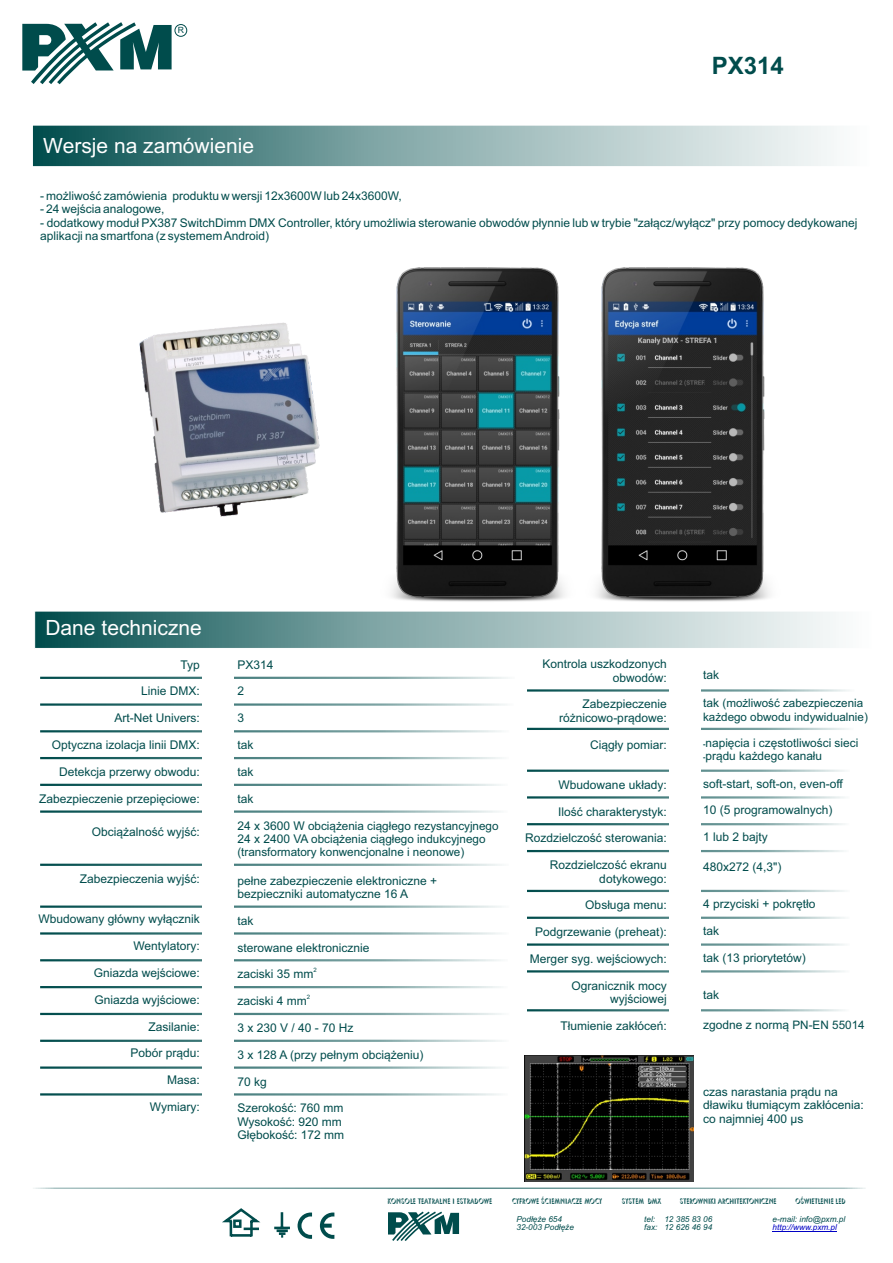
<style>
.page{position:relative;width:893px;height:1263px;background:#fff}
.page>*{position:absolute;margin:0;border:0;box-sizing:border-box;transform-origin:0 0}
.t1{font:700 24px "Arial";color:#004c4c}
.t2{font:21px "Arial";color:#fff}
.t3{font:12px/13.4px "Arial";color:#004c4c}
.t4{font:11.85px/13.2px "Arial";color:#004c4c}
.t5{font:11.7px/13.2px "Arial";color:#004c4c}
.t6{font:8.55px "Arial";color:#004c4c}
.t7{font:italic 8.25px/8.6px "Arial";color:#004c4c}
.t8{font:italic 8.25px "Arial";color:#0000c4}
.t9{font:7.8px "Umbrella";letter-spacing:.015em;color:#004c4c;scale:.82 1}
.t10{font:6px "Arial";color:#004c4c}
.s1{font-size:12px}
.s2{font-size:11.7px}
</style>
<div class="page">
<svg style="left:33px;top:1188px;width:833px;height:1px"></svg>
<svg style="left:222px;top:1208px;width:39px;height:29px"></svg>
<div style="left:233px;top:1219px;width:9px;height:9px;border:3px solid #004c4c"></div>
<hr style="left:244px;top:1227px;width:15px;height:3px;background:#004c4c">
<svg style="left:277px;top:1212px;width:11px;height:25px"></svg>
<hr style="left:274px;top:1226px;width:16px;height:3px;background:#004c4c">
<hr style="left:773px;top:1231px;width:64px;height:1px;background:#0000c4">
<svg style="left:388px;top:1211px;width:71px;height:30px"></svg>
<svg style="left:320px;top:1212px;width:14px;height:27px"></svg>
<svg style="left:298px;top:1212px;width:14px;height:27px"></svg>
<div style="left:35px;top:611px;width:837px;height:37px;background:linear-gradient(to right,#0e5656,#fff)"></div>
<div style="left:34px;top:611px;width:838px;height:38px;border:1px solid #fff"></div>
<svg style="left:40px;top:810px;width:468px;height:3px"></svg>
<svg style="left:40px;top:703px;width:473px;height:3px"></svg>
<svg style="left:40px;top:677px;width:475px;height:2px"></svg>
<svg style="left:40px;top:730px;width:469px;height:2px"></svg>
<svg style="left:40px;top:757px;width:469px;height:2px"></svg>
<svg style="left:40px;top:784px;width:468px;height:2px"></svg>
<svg style="left:40px;top:986px;width:468px;height:2px"></svg>
<svg style="left:40px;top:864px;width:469px;height:2px"></svg>
<svg style="left:40px;top:905px;width:469px;height:3px"></svg>
<svg style="left:40px;top:932px;width:469px;height:2px"></svg>
<svg style="left:40px;top:959px;width:468px;height:2px"></svg>
<svg style="left:40px;top:1013px;width:469px;height:2px"></svg>
<svg style="left:40px;top:1066px;width:469px;height:3px"></svg>
<svg style="left:40px;top:1093px;width:468px;height:2px"></svg>
<svg style="left:527px;top:689px;width:327px;height:3px"></svg>
<svg style="left:527px;top:943px;width:323px;height:3px"></svg>
<svg style="left:527px;top:970px;width:322px;height:2px"></svg>
<svg style="left:527px;top:1009px;width:322px;height:2px"></svg>
<svg style="left:527px;top:728px;width:326px;height:2px"></svg>
<svg style="left:527px;top:769px;width:323px;height:3px"></svg>
<svg style="left:527px;top:796px;width:323px;height:2px"></svg>
<svg style="left:527px;top:823px;width:322px;height:2px"></svg>
<svg style="left:527px;top:850px;width:322px;height:2px"></svg>
<svg style="left:527px;top:890px;width:323px;height:2px"></svg>
<svg style="left:527px;top:917px;width:322px;height:2px"></svg>
<div style="left:669px;top:674px;width:32px;height:444px;background:#fff"></div>
<svg style="left:40px;top:1040px;width:469px;height:2px"></svg>
<div style="left:203px;top:662px;width:31px;height:442px;background:#fff"></div>
<svg style="left:32px;top:125px;width:802px;height:42px;background:#8aadad"></svg>
<svg style="left:22px;top:22px;width:150px;height:62px"></svg>
<div style="left:175px;top:24px;width:12px;height:13px;border:1px solid #004c4c;border-radius:50%"></div>
<img style="left:584px;top:267px;width:205px;height:355px">
<img style="left:372px;top:267px;width:212px;height:355px">
<img style="left:139px;top:322px;width:181px;height:195px">
<img style="left:525px;top:1055px;width:169px;height:127px">
<p class="t6" style="left:178px;top:27px;width:8px">R</p>
<h2 class="t2" style="left:43px;top:138px;width:212px">Wersje na zamówienie</h2>
<h1 class="t1" style="left:712px;top:57px;width:74px">PX314</h1>
<p class="t3" style="left:40px;top:190px;width:363px">- możliwość zamówienia produktu w wersji 12x3600W lub 24x3600W,</p>
<p class="t3" style="left:40px;top:203px;width:126px">- 24 wejścia analogowe,</p>
<p class="t3" style="left:40px;top:217px;width:819px">- dodatkowy moduł PX387 SwitchDimm DMX Controller, który umożliwia sterowanie obwodów płynnie lub w trybie "załącz/wyłącz" przy pomocy dedykowanej aplikacji na smartfona (z systemem Android)</p>
<h2 class="t2" style="left:45px;top:620px;width:158px">Dane techniczne</h2>
<p class="t3" style="left:180px;top:659px;width:21px">Typ</p>
<p class="t3" style="left:141px;top:686px;width:60px">Linie DMX:</p>
<p class="t3" style="left:114px;top:712px;width:87px">Art-Net Univers:</p>
<p class="t3" style="left:52px;top:739px;width:150px">Optyczna izolacja linii DMX:</p>
<p class="t3" style="left:59px;top:766px;width:142px">Detekcja przerwy obwodu:</p>
<p class="t3" style="left:39px;top:793px;width:162px">Zabezpieczenie przepięciowe:</p>
<p class="t3" style="left:92px;top:826px;width:110px">Obciążalność wyjść:</p>
<p class="t3" style="left:80px;top:873px;width:122px">Zabezpieczenia wyjść:</p>
<p class="t3" style="left:38px;top:913px;width:163px">Wbudowany główny wyłącznik</p>
<p class="t3" style="left:133px;top:940px;width:68px">Wentylatory:</p>
<p class="t3" style="left:94px;top:967px;width:108px">Gniazda wejściowe:</p>
<p class="t3" style="left:94px;top:994px;width:107px">Gniazda wyjściowe:</p>
<p class="t3" style="left:148px;top:1021px;width:53px">Zasilanie:</p>
<p class="t3" style="left:130px;top:1048px;width:71px">Pobór prądu:</p>
<p class="t3" style="left:167px;top:1074px;width:34px">Masa:</p>
<p class="t3" style="left:150px;top:1101px;width:51px">Wymiary:</p>
<p class="t3" style="left:237px;top:659px;width:38px">PX314</p>
<p class="t3" style="left:237px;top:686px;width:8px">2</p>
<p class="t3" style="left:237px;top:712px;width:8px">3</p>
<p class="t3" style="left:237px;top:739px;width:18px">tak</p>
<p class="t3" style="left:237px;top:766px;width:18px">tak</p>
<p class="t3" style="left:237px;top:793px;width:18px">tak</p>
<p class="t5" style="left:237px;top:820px;width:263px"><span class="s1">24 x 3600 W</span> obciążenia ciągłego rezystancyjnego<br><span class="s1">24 x 2400 VA</span> obciążenia ciągłego indukcyjnego (transformatory konwencjonalne i neonowe)</p>
<p class="t3" style="left:237px;top:875px;width:201px">pełne zabezpieczenie elektroniczne + bezpieczniki automatyczne 16 A</p>
<p class="t3" style="left:237px;top:915px;width:18px">tak</p>
<p class="t3" style="left:237px;top:942px;width:134px">sterowane elektronicznie</p>
<p class="t10" style="left:313px;top:968px;width:5px">2</p>
<p class="t3" style="left:237px;top:968px;width:78px">zaciski 35 mm</p>
<p class="t10" style="left:307px;top:995px;width:5px">2</p>
<p class="t3" style="left:237px;top:995px;width:71px">zaciski 4 mm</p>
<p class="t3" style="left:237px;top:1022px;width:118px">3 x 230 V / 40 - 70 Hz</p>
<p class="t3" style="left:237px;top:1049px;width:188px">3 x 128 A (przy pełnym obciążeniu)</p>
<p class="t3" style="left:237px;top:1076px;width:31px">70 kg</p>
<p class="t3" style="left:237px;top:1102px;width:108px">Szerokość: 760 mm<br>Wysokość: 920 mm<br>Głębokość: 172 mm</p>
<p class="t3" style="left:543px;top:658px;width:126px;text-align:right">Kontrola uszkodzonych obwodów:</p>
<p class="t3" style="left:559px;top:698px;width:109px;text-align:right">Zabezpieczenie różnicowo-prądowe:</p>
<p class="t3" style="left:590px;top:739px;width:78px">Ciągły pomiar:</p>
<p class="t3" style="left:559px;top:779px;width:110px">Wbudowane układy:</p>
<p class="t3" style="left:558px;top:806px;width:110px">Ilość charakterystyk:</p>
<p class="t3" style="left:525px;top:833px;width:143px">Rozdzielczość sterowania:</p>
<p class="t3" style="left:550px;top:859px;width:118px;text-align:right">Rozdzielczość ekranu dotykowego:</p>
<p class="t3" style="left:585px;top:900px;width:83px">Obsługa menu:</p>
<p class="t3" style="left:535px;top:926px;width:133px">Podgrzewanie (preheat):</p>
<p class="t3" style="left:530px;top:953px;width:138px">Merger syg. wejściowych:</p>
<p class="t3" style="left:571px;top:980px;width:97px;text-align:right">Ogranicznik mocy wyjściowej</p>
<p class="t3" style="left:561px;top:1020px;width:108px">Tłumienie zakłóceń:</p>
<p class="t3" style="left:703px;top:669px;width:18px">tak</p>
<p class="t5" style="left:703px;top:698px;width:166px"><span class="s1">tak</span> (możliwość zabezpieczenia każdego obwodu indywidualnie)</p>
<p class="t4" style="left:703px;top:737px;width:157px">۔napięcia i częstotliwości sieci ۔prądu każdego kanału</p>
<p class="t3" style="left:703px;top:778px;width:141px">soft-start, soft-on, even-off</p>
<p class="t3" style="left:703px;top:805px;width:131px">10 (5 programowalnych)</p>
<p class="t3" style="left:703px;top:831px;width:66px">1 lub 2 bajty</p>
<p class="t3" style="left:703px;top:862px;width:80px">480x272 (4,3")</p>
<p class="t3" style="left:703px;top:898px;width:114px">4 przyciski + pokrętło</p>
<p class="t3" style="left:703px;top:925px;width:18px">tak</p>
<p class="t3" style="left:703px;top:952px;width:104px">tak (13 priorytetów)</p>
<p class="t3" style="left:703px;top:989px;width:18px">tak</p>
<p class="t3" style="left:703px;top:1019px;width:163px">zgodne z normą <span class="s2">PN-EN 55014</span></p>
<p class="t3" style="left:703px;top:1086px;width:162px">czas narastania prądu na dławiku tłumiącym zakłócenia: co najmniej 400 µs</p>
<p class="t9" style="left:387px;top:1197px;width:129px">KONSOLE TEATRALNE I ESTRADOWE</p>
<p class="t9" style="left:512px;top:1197px;width:111px">CYFROWE ŚCIEMNIACZE MOCY</p>
<p class="t9" style="left:622px;top:1197px;width:49px">SYSTEM DMX</p>
<p class="t9" style="left:680px;top:1197px;width:120px">STEROWNIKI ARCHITEKTONICZNE</p>
<p class="t9" style="left:795px;top:1197px;width:63px">OŚWIETLENIE LED</p>
<p class="t7" style="left:644px;top:1215px;width:69px">tel: 12 385 83 06 fax: 12 626 46 94</p>
<p class="t7" style="left:773px;top:1215px;width:74px">e-mail: info@pxm.pl</p>
<p class="t7" style="left:516px;top:1215px;width:59px">Podłęże 654<br>32-003 Podłęże</p>
<p class="t8" style="left:773px;top:1224px;width:66px">http://www.pxm.pl</p>
</div>
